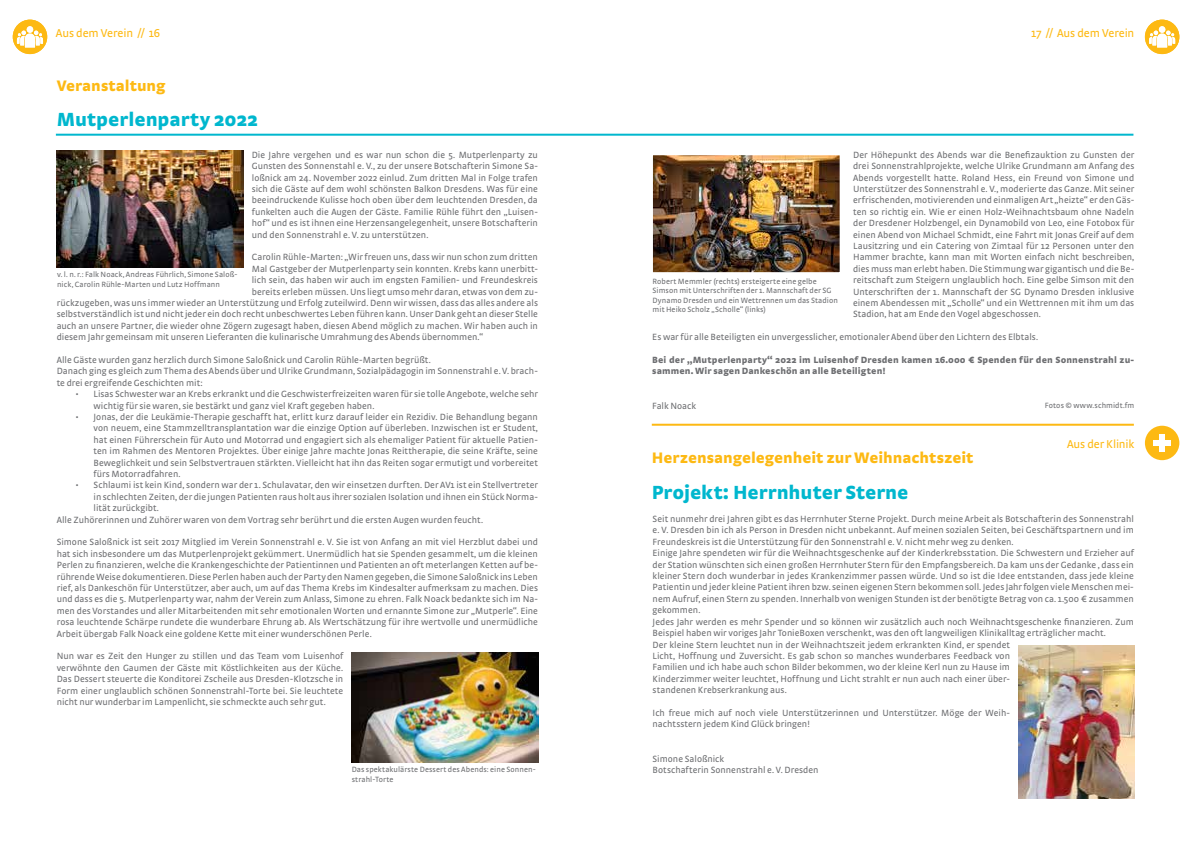
<style>
.page{position:relative;width:1191px;height:842px;background:#fff}
.page>*{position:absolute;margin:0;border:0;box-sizing:border-box;transform-origin:0 0}
.t1{font:900 20px "Strada Pro";color:#00b7ce}
.t2{font:900 16px "Strada Pro";color:#fdb913}
.t3{font:12px "Strada Pro";letter-spacing:-.01em;color:#fdb913}
.t4{font:9.5px/11.4px "Strada Pro";color:#6d6e71;text-align:justify}
.t5{font:900 9.5px/11.4px "Strada Pro";letter-spacing:.01em;color:#6d6e71}
.t6{font:8px/9.6px "Strada Pro";letter-spacing:.01em;color:#6d6e71}
</style>
<div class="page">
<img style="left:352px;top:652px;width:187px;height:111px">
<div style="left:13px;top:20px;width:34px;height:34px;background:#fdb913;border-radius:50%"></div>
<svg style="left:17px;top:26px;width:26px;height:22px"></svg>
<svg style="left:1144px;top:20px;width:35px;height:34px"></svg>
<svg style="left:1149px;top:22px;width:26px;height:29px"></svg>
<img style="left:56px;top:150px;width:187px;height:117px">
<img style="left:654px;top:156px;width:184px;height:115px">
<div style="left:648px;top:150px;width:196px;height:127px;border:5px solid #fff"></div>
<img style="left:1018px;top:646px;width:116px;height:153px">
<div style="left:1144px;top:426px;width:35px;height:34px;background:#fdb913;border-radius:50%"></div>
<div style="left:1159px;top:434px;width:6px;height:18px;background:#fff"></div>
<div style="left:1153px;top:440px;width:17px;height:6px;background:#fff"></div>
<hr style="left:652px;top:424px;width:481px;height:2px;background:#fdb913">
<hr style="left:56px;top:134px;width:1077px;height:2px;background:#00b7ce">
<p class="t3" style="left:56px;top:25px;width:106px">Aus dem Verein // 16</p>
<h2 class="t2" style="left:57px;top:73px;width:110px">Veranstaltung</h2>
<h1 class="t1" style="left:57px;top:104px;width:203px">Mutperlenparty 2022</h1>
<p class="t4" style="left:252px;top:148px;width:288px">Die Jahre vergehen und es war nun schon die 5. Mutperlenparty zu Gunsten des Sonnenstahl e. V., zu der unsere Botschafterin Simone Sa&shy;loßnick am 24. November 2022 einlud. Zum dritten Mal in Folge trafen sich die Gäste auf dem wohl schönsten Balkon Dresdens. Was für eine beeindruckende Kulisse hoch oben über dem leuchtenden Dresden, da funkelten auch die Augen der Gäste. Familie Rühle führt den „Luisen&shy;hof“ und es ist ihnen eine Herzensangelegenheit, unsere Botschafterin und den Sonnenstrahl e. V. zu unterstützen.</p>
<p class="t4" style="left:252px;top:251px;width:287px">Carolin Rühle-Marten: „Wir freuen uns, dass wir nun schon zum dritten</p>
<p class="t4" style="left:252px;top:262px;width:288px">Mal Gastgeber der Mutperlenparty sein konnten. Krebs kann unerbitt-</p>
<p class="t4" style="left:252px;top:274px;width:287px">lich sein, das haben wir auch im engsten Familien- und Freundeskreis</p>
<p class="t4" style="left:252px;top:285px;width:288px">bereits erleben müssen. Uns liegt umso mehr daran, etwas von dem zu-</p>
<p class="t4" style="left:57px;top:297px;width:483px">rückzugeben, was uns immer wieder an Unterstützung und Erfolg zuteilwird. Denn wir wissen, dass das alles andere als</p>
<p class="t4" style="left:57px;top:308px;width:483px">selbstverständlich ist und nicht jeder ein doch recht unbeschwertes Leben führen kann. Unser Dank geht an dieser Stelle</p>
<p class="t4" style="left:57px;top:319px;width:483px">auch an unsere Partner, die wieder ohne Zögern zugesagt haben, diesen Abend möglich zu machen. Wir haben auch in</p>
<p class="t4" style="left:57px;top:331px;width:428px">diesem Jahr gemeinsam mit unseren Lieferanten die kulinarische Umrahmung des Abends übernommen.“</p>
<p class="t4" style="left:57px;top:354px;width:483px;text-align:left">Alle Gäste wurden ganz herzlich durch Simone Saloßnick und Carolin Rühle-Marten begrüßt.<br>Danach ging es gleich zum Thema des Abends über und Ulrike Grundmann, Sozialpädagogin im Sonnenstrahl e. V. brach&shy;te drei ergreifende Geschichten mit:</p>
<p class="t4" style="left:94px;top:388px;width:446px;text-indent:-18px">• Lisas Schwester war an Krebs erkrankt und die Geschwisterfreizeiten waren für sie tolle Angebote, welche sehr wichtig für sie waren, sie bestärkt und ganz viel Kraft gegeben haben.</p>
<p class="t4" style="left:94px;top:411px;width:446px;text-indent:-18px">• Jonas, der die Leukämie-Therapie geschafft hat, erlitt kurz darauf leider ein Rezidiv. Die Behandlung begann von neuem, eine Stammzelltransplantation war die einzige Option auf überleben. Inzwischen ist er Student, hat einen Führerschein für Auto und Motorrad und engagiert sich als ehemaliger Patient für aktuelle Patien&shy;ten im Rahmen des Mentoren Projektes. Über einige Jahre machte Jonas Reittherapie, die seine Kräfte, seine Beweglichkeit und sein Selbstvertrauen stärkten. Vielleicht hat ihn das Reiten sogar ermutigt und vorbereitet fürs Motorradfahren.</p>
<p class="t4" style="left:76px;top:479px;width:464px">• Schlaumi ist kein Kind, sondern war der 1. Schulavatar, den wir einsetzen durften. Der AV1 ist ein Stellvertreter</p>
<p class="t4" style="left:94px;top:490px;width:446px">in schlechten Zeiten, der die jungen Patienten raus holt aus ihrer sozialen Isolation und ihnen ein Stück Norma-</p>
<p class="t4" style="left:94px;top:502px;width:67px">lität zurückgibt.</p>
<p class="t4" style="left:57px;top:513px;width:428px">Alle Zuhörerinnen und Zuhörer waren von dem Vortrag sehr berührt und die ersten Augen wurden feucht.</p>
<p class="t4" style="left:57px;top:536px;width:483px">Simone Saloßnick ist seit 2017 Mitglied im Verein Sonnenstrahl e. V. Sie ist von Anfang an mit viel Herzblut dabei und hat sich insbesondere um das Mutperlenprojekt gekümmert. Unermüdlich hat sie Spenden gesammelt, um die kleinen Perlen zu finanzieren, welche die Krankengeschichte der Patientinnen und Patienten an oft meterlangen Ketten auf be&shy;rührende Weise dokumentieren. Diese Perlen haben auch der Party den Namen gegeben, die Simone Saloßnick ins Leben rief, als Dankeschön für Unterstützer, aber auch, um auf das Thema Krebs im Kindesalter aufmerksam zu machen. Dies und dass es die 5. Mutperlenparty war, nahm der Verein zum Anlass, Simone zu ehren. Falk Noack bedankte sich im Na&shy;men des Vorstandes und aller Mitarbeitenden mit sehr emotionalen Worten und ernannte Simone zur „Mutperle“. Eine rosa leuchtende Schärpe rundete die wunderbare Ehrung ab. Als Wertschätzung für ihre wertvolle und unermüdliche Arbeit übergab Falk Noack eine goldene Kette mit einer wunderschönen Perle.</p>
<p class="t4" style="left:57px;top:650px;width:288px">Nun war es Zeit den Hunger zu stillen und das Team vom Luisenhof verwöhnte den Gaumen der Gäste mit Köstlichkeiten aus der Küche.<br>Das Dessert steuerte die Konditorei Zscheile aus Dresden-Klotzsche in Form einer unglaublich schönen Sonnenstrahl-Torte bei. Sie leuchtete nicht nur wunderbar im Lampenlicht, sie schmeckte auch sehr gut.</p>
<p class="t6" style="left:57px;top:269px;width:182px">v. l. n. r.: Falk Noack, Andreas Führlich, Simone Saloß&shy;nick, Carolin Rühle-Marten und Lutz Hoffmann</p>
<p class="t6" style="left:352px;top:764px;width:185px">Das spektakulärste Dessert des Abends: eine Sonnen&shy;strahl-Torte</p>
<p class="t3" style="left:1031px;top:25px;width:105px">17 // Aus dem Verein</p>
<p class="t4" style="left:853px;top:148px;width:283px">Der Höhepunkt des Abends war die Benefizauktion zu Gunsten der drei Sonnenstrahlprojekte, welche Ulrike Grundmann am Anfang des Abends vorgestellt hatte. Roland Hess, ein Freund von Simone und Unterstützer des Sonnenstrahl e. V., moderierte das Ganze. Mit seiner erfrischenden, motivierenden und einmaligen Art „heizte“ er den Gäs&shy;ten so richtig ein. Wie er einen Holz-Weihnachtsbaum ohne Nadeln der Dresdener Holzbengel, ein Dynamobild von Leo, eine Fotobox für einen Abend von Michael Schmidt, eine Fahrt mit Jonas Greif auf dem Lausitzring und ein Catering von Zimtaal für 12 Personen unter den Hammer brachte, kann man mit Worten einfach nicht beschreiben, dies muss man erlebt haben. Die Stimmung war gigantisch und die Be&shy;reitschaft zum Steigern unglaublich hoch. Eine gelbe Simson mit den Unterschriften der 1. Mannschaft der SG Dynamo Dresden inklusive einem Abendessen mit „Scholle“ und ein Wettrennen mit ihm um das Stadion, hat am Ende den Vogel abgeschossen.</p>
<p class="t4" style="left:652px;top:331px;width:387px">Es war für alle Beteiligten ein unvergesslicher, emotionaler Abend über den Lichtern des Elbtals.</p>
<p class="t5" style="left:652px;top:353px;width:483px">Bei der „Mutperlenparty“ 2022 im Luisenhof Dresden kamen 16.000 € Spenden für den Sonnenstrahl zu&shy;sammen. Wir sagen Dankeschön an alle Beteiligten!</p>
<p class="t4" style="left:652px;top:399px;width:45px">Falk Noack</p>
<p class="t6" style="left:652px;top:276px;width:187px">Robert Memmler (rechts) ersteigerte eine gelbe Simson mit Unterschriften der 1. Mannschaft der SG Dynamo Dresden und ein Wettrennen um das Stadion mit Heiko Scholz „Scholle“ (links)</p>
<p class="t6" style="left:1044px;top:401px;width:91px">Fotos © www.schmidt.fm</p>
<h2 class="t2" style="left:652px;top:446px;width:323px">Herzensangelegenheit zur Weihnachtszeit</h2>
<h1 class="t1" style="left:652px;top:477px;width:258px">Projekt: Herrnhuter Sterne</h1>
<p class="t3" style="left:1067px;top:436px;width:69px">Aus der Klinik</p>
<p class="t4" style="left:652px;top:513px;width:483px;text-align:left">Seit nunmehr drei Jahren gibt es das Herrnhuter Sterne Projekt. Durch meine Arbeit als Botschafterin des Sonnenstrahl e. V. Dresden bin ich als Person in Dresden nicht unbekannt. Auf meinen sozialen Seiten, bei Geschäftspartnern und im Freundeskreis ist die Unterstützung für den Sonnenstrahl e. V. nicht mehr weg zu denken.<br>Einige Jahre spendeten wir für die Weihnachtsgeschenke auf der Kinderkrebsstation. Die Schwestern und Erzieher auf der Station wünschten sich einen großen Herrnhuter Stern für den Empfangsbereich. Da kam uns der Gedanke , dass ein kleiner Stern doch wunderbar in jedes Krankenzimmer passen würde. Und so ist die Idee entstanden, dass jede kleine Patientin und jeder kleine Patient ihren bzw. seinen eigenen Stern bekommen soll. Jedes Jahr folgen viele Menschen mei&shy;nem Aufruf, einen Stern zu spenden. Innerhalb von wenigen Stunden ist der benötigte Betrag von ca. 1.500 € zusammen gekommen.<br>Jedes Jahr werden es mehr Spender und so können wir zusätzlich auch noch Weihnachtsgeschenke finanzieren. Zum Beispiel haben wir voriges Jahr TonieBoxen verschenkt, was den oft langweiligen Klinikalltag erträglicher macht.<br>Der kleine Stern leuchtet nun in der Weihnachtszeit jedem erkrankten Kind, er spendet<br>Licht, Hoffnung und Zuversicht. Es gab schon so manches wunderbares Feedback von<br>Familien und ich habe auch schon Bilder bekommen, wo der kleine Kerl nun zu Hause im<br>Kinderzimmer weiter leuchtet, Hoffnung und Licht strahlt er nun auch nach einer über-<br>standenen Krebserkrankung aus.</p>
<p class="t4" style="left:652px;top:706px;width:359px">Ich freue mich auf noch viele Unterstützerinnen und Unterstützer. Möge der Weih&shy;nachtsstern jedem Kind Glück bringen!</p>
<p class="t4" style="left:652px;top:752px;width:167px">Simone Saloßnick<br>Botschafterin Sonnenstrahl e. V. Dresden</p>
</div>
